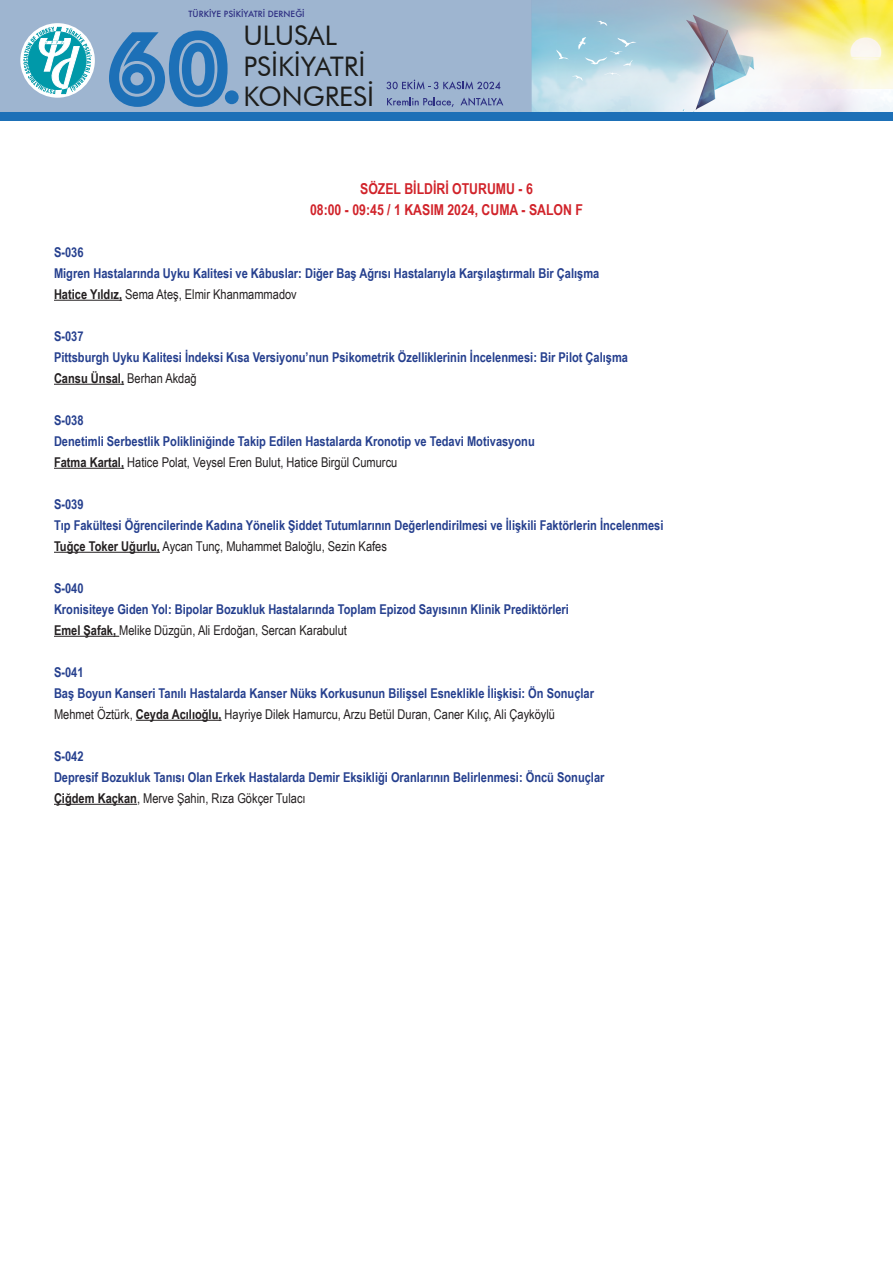
<style>
.page{position:relative;width:893px;height:1263px;background:#fff}
.page>*{position:absolute;margin:0;border:0;box-sizing:border-box;transform-origin:0 0}
.t1{font:27px/30.2px "Futura BT";color:#1d1d1b}
.t2{font:700 15px "Arial Narrow";color:#d1232a}
.t3{font:700 13.5px "Arial Narrow";color:#253f8e}
.t4{font:13.5px "Arial Narrow";color:#231f20}
.t5{font:700 13.5px "Arial Narrow";color:#231f20}
.t6{font:500 8.25px "Futura";color:#2d2e82}
.s1{font-weight:700}
.s2{font-weight:400}
</style>
<div class="page">
<img style="left:0;top:0;width:893px;height:112px">
<svg style="left:20px;top:23px;width:75px;height:75px"></svg>
<svg style="left:23px;top:27px;width:69px;height:67px"></svg>
<div style="left:0;top:112px;width:893px;height:8px;background:#1d70b7"></div>
<svg style="left:556px;top:50px;width:13px;height:9px"></svg>
<svg style="left:604px;top:73px;width:17px;height:3px"></svg>
<svg style="left:597px;top:21px;width:10px;height:5px"></svg>
<svg style="left:578px;top:37px;width:59px;height:29px"></svg>
<svg style="left:572px;top:76px;width:10px;height:5px"></svg>
<svg style="left:386px;top:80px;width:114px;height:9px"></svg>
<svg style="left:387px;top:97px;width:67px;height:10px"></svg>
<svg style="left:460px;top:98px;width:43px;height:8px"></svg>
<svg style="left:109px;top:31px;width:119px;height:76px"></svg>
<div style="left:225px;top:90px;width:14px;height:14px;background:#1d70b7;border-radius:50%"></div>
<hr style="left:54px;top:300px;width:68px;height:1px;background:#231f20">
<hr style="left:54px;top:384px;width:70px;height:1px;background:#231f20">
<hr style="left:54px;top:468px;width:70px;height:1px;background:#231f20">
<hr style="left:54px;top:552px;width:106px;height:1px;background:#231f20">
<hr style="left:54px;top:636px;width:65px;height:1px;background:#231f20">
<hr style="left:136px;top:720px;width:86px;height:1px;background:#231f20">
<hr style="left:54px;top:804px;width:83px;height:1px;background:#231f20">
<p class="t6" style="left:189px;top:8px;width:118px">TÜRKİYE PSİKİYATRİ DERNEĞİ</p>
<p class="t1" style="left:243px;top:21px;width:132px">ULUSAL<br>PSİKİYATRİ<br>KONGRESİ</p>
<p class="t2" style="left:360px;top:177px;width:174px">SÖZEL BİLDİRİ OTURUMU - 6</p>
<p class="t2" style="left:310px;top:198px;width:274px">08:00 - 09:45 / 1 KASIM 2024, CUMA - SALON F</p>
<p class="t3" style="left:54px;top:242px;width:31px">S-036</p>
<p class="t3" style="left:54px;top:263px;width:547px">Migren Hastalarında Uyku Kalitesi ve Kâbuslar: Diğer Baş Ağrısı Hastalarıyla Karşılaştırmalı Bir Çalışma</p>
<p class="t4" style="left:54px;top:284px;width:244px"><span class="s1">Hatice Yıldız,</span> Sema Ateş, Elmir Khanmammadov</p>
<p class="t3" style="left:54px;top:326px;width:31px">S-037</p>
<p class="t3" style="left:54px;top:347px;width:576px">Pittsburgh Uyku Kalitesi İndeksi Kısa Versiyonu’nun Psikometrik Özelliklerinin İncelenmesi: Bir Pilot Çalışma</p>
<p class="t5" style="left:54px;top:368px;width:144px">Cansu Ünsal, <span class="s2">Berhan Akdağ</span></p>
<p class="t3" style="left:54px;top:410px;width:31px">S-038</p>
<p class="t3" style="left:54px;top:431px;width:482px">Denetimli Serbestlik Polikliniğinde Takip Edilen Hastalarda Kronotip ve Tedavi Motivasyonu</p>
<p class="t4" style="left:54px;top:452px;width:345px"><span class="s1">Fatma Kartal,</span> Hatice Polat, Veysel Eren Bulut, Hatice Birgül Cumurcu</p>
<p class="t3" style="left:54px;top:494px;width:31px">S-039</p>
<p class="t3" style="left:54px;top:515px;width:611px">Tıp Fakültesi Öğrencilerinde Kadına Yönelik Şiddet Tutumlarının Değerlendirilmesi ve İlişkili Faktörlerin İncelenmesi</p>
<p class="t4" style="left:54px;top:536px;width:334px"><span class="s1">Tuğçe Toker Uğurlu,</span> Aycan Tunç, Muhammet Baloğlu, Sezin Kafes</p>
<p class="t3" style="left:54px;top:578px;width:31px">S-040</p>
<p class="t3" style="left:54px;top:599px;width:516px">Kronisiteye Giden Yol: Bipolar Bozukluk Hastalarında Toplam Epizod Sayısının Klinik Prediktörleri</p>
<p class="t4" style="left:54px;top:620px;width:294px"><span class="s1">Emel Şafak,</span> Melike Düzgün, Ali Erdoğan, Sercan Karabulut</p>
<p class="t3" style="left:54px;top:662px;width:31px">S-041</p>
<p class="t3" style="left:54px;top:683px;width:542px">Baş Boyun Kanseri Tanılı Hastalarda Kanser Nüks Korkusunun Bilişsel Esneklikle İlişkisi: Ön Sonuçlar</p>
<p class="t4" style="left:54px;top:704px;width:503px">Mehmet Öztürk, <span class="s1">Ceyda Acılıoğlu,</span> Hayriye Dilek Hamurcu, Arzu Betül Duran, Caner Kılıç, Ali Çayköylü</p>
<p class="t3" style="left:54px;top:746px;width:31px">S-042</p>
<p class="t3" style="left:54px;top:767px;width:552px">Depresif Bozukluk Tanısı Olan Erkek Hastalarda Demir Eksikliği Oranlarının Belirlenmesi: Öncü Sonuçlar</p>
<p class="t4" style="left:54px;top:788px;width:253px"><span class="s1">Çiğdem Kaçkan</span>, Merve Şahin, Rıza Gökçer Tulacı</p>
</div>
